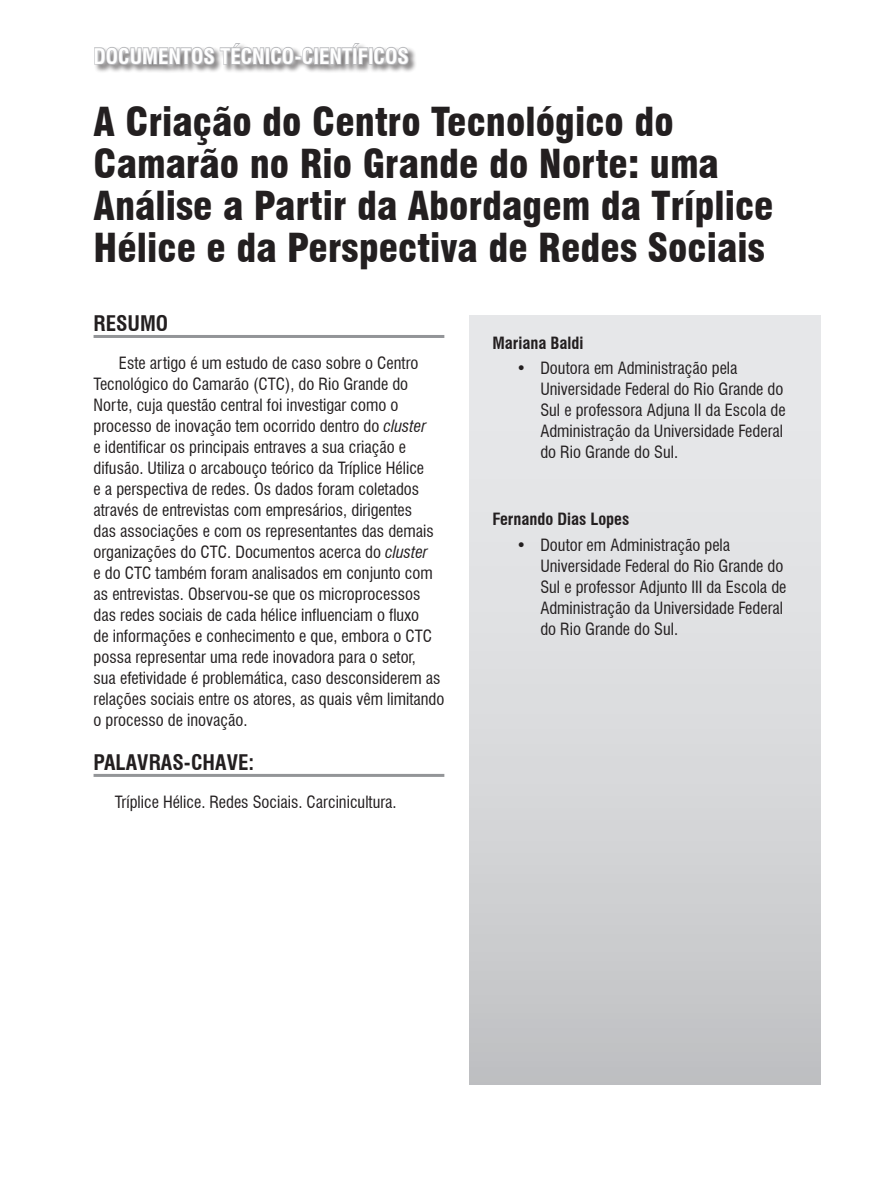
<style>
.page{position:relative;width:893px;height:1191px;background:#fff}
.page>*{position:absolute;margin:0;border:0;box-sizing:border-box;transform-origin:0 0}
.REN_2009_TITULO{font:900 condensed 39px/42px "Swiss 721 BT";color:#231f20}
.REN_2009_TEXTO{font:700 condensed 21px "Swiss 721 BT";color:#fff}
.REN_2009_Sub_Titulo{font:700 condensed 21px "Swiss 721 BT";color:#231f20}
.REN_2009_TEXTO-2{font:condensed 16.5px/21px "Swiss 721 BT";color:#231f20}
.REN_2009_TITULAÇÕES{font:condensed 16.5px/21px "Swiss 721 BT";color:#231f20}
.REN_2009_AUTORES{font:700 condensed 16.5px "Swiss 721 BT";color:#231f20}
.s1{font-style:italic}
</style>
<div class="page">
<div style="left:470px;top:315px;width:351px;height:769px;background:linear-gradient(to bottom,#edeef0,#c4c5c7)"></div>
<hr style="left:94px;top:335px;width:350px;height:3px;background:#939598">
<hr style="left:94px;top:774px;width:350px;height:3px;background:#939598">
<div style="left:94px;top:43px;width:324px;height:31px;background:#231f20;opacity:.6"></div>
<svg style="left:94px;top:43px;width:316px;height:25px"></svg>
<p class="REN_2009_TEXTO" style="left:94px;top:44px;width:317px">DOCUMENTOS TÉCNICO-CIENTÍFICOS</p>
<p class="REN_2009_TITULO" style="left:94px;top:101px;width:682px">A Criação do Centro Tecnológico do Camarão no Rio Grande do Norte: uma Análise a Partir da Abordagem da Tríplice Hélice e da Perspectiva de Redes Sociais</p>
<p class="REN_2009_Sub_Titulo" style="left:94px;top:310px;width:76px">RESUMO</p>
<p class="REN_2009_TEXTO-2" style="left:94px;top:352px;width:352px;text-indent:25px">Este artigo é um estudo de caso sobre o Centro Tecnológico do Camarão (CTC), do Rio Grande do Norte, cuja questão central foi investigar como o processo de inovação tem ocorrido dentro do <span class="s1">cluster<br></span>e identificar os principais entraves a sua criação e difusão. Utiliza o arcabouço teórico da Tríplice Hélice<br>e a perspectiva de redes. Os dados foram coletados através de entrevistas com empresários, dirigentes<br>das associações e com os representantes das demais organizações do CTC. Documentos acerca do <span class="s1">cluster<br></span>e do CTC também foram analisados em conjunto com as entrevistas. Observou-se que os microprocessos das redes sociais de cada hélice influenciam o fluxo<br>de informações e conhecimento e que, embora o CTC possa representar uma rede inovadora para o setor,<br>sua efetividade é problemática, caso desconsiderem as relações sociais entre os atores, as quais vêm limitando o processo de inovação.</p>
<p class="REN_2009_Sub_Titulo" style="left:94px;top:749px;width:162px">PALAVRAS-CHAVE:</p>
<p class="REN_2009_TEXTO-2" style="left:115px;top:791px;width:283px">Tríplice Hélice. Redes Sociais. Carcinicultura.</p>
<p class="REN_2009_AUTORES" style="left:492px;top:333px;width:93px">Mariana Baldi</p>
<p class="REN_2009_TITULAÇÕES" style="left:540px;top:357px;width:247px;text-indent:-24px">• Doutora em Administração pela Universidade Federal do Rio Grande do Sul e professora Adjuna II da Escola de Administração da Universidade Federal do Rio Grande do Sul.</p>
<p class="REN_2009_AUTORES" style="left:492px;top:509px;width:139px">Fernando Dias Lopes</p>
<p class="REN_2009_TITULAÇÕES" style="left:540px;top:534px;width:248px;text-indent:-24px">• Doutor em Administração pela Universidade Federal do Rio Grande do Sul e professor Adjunto III da Escola de Administração da Universidade Federal do Rio Grande do Sul.</p>
</div>
